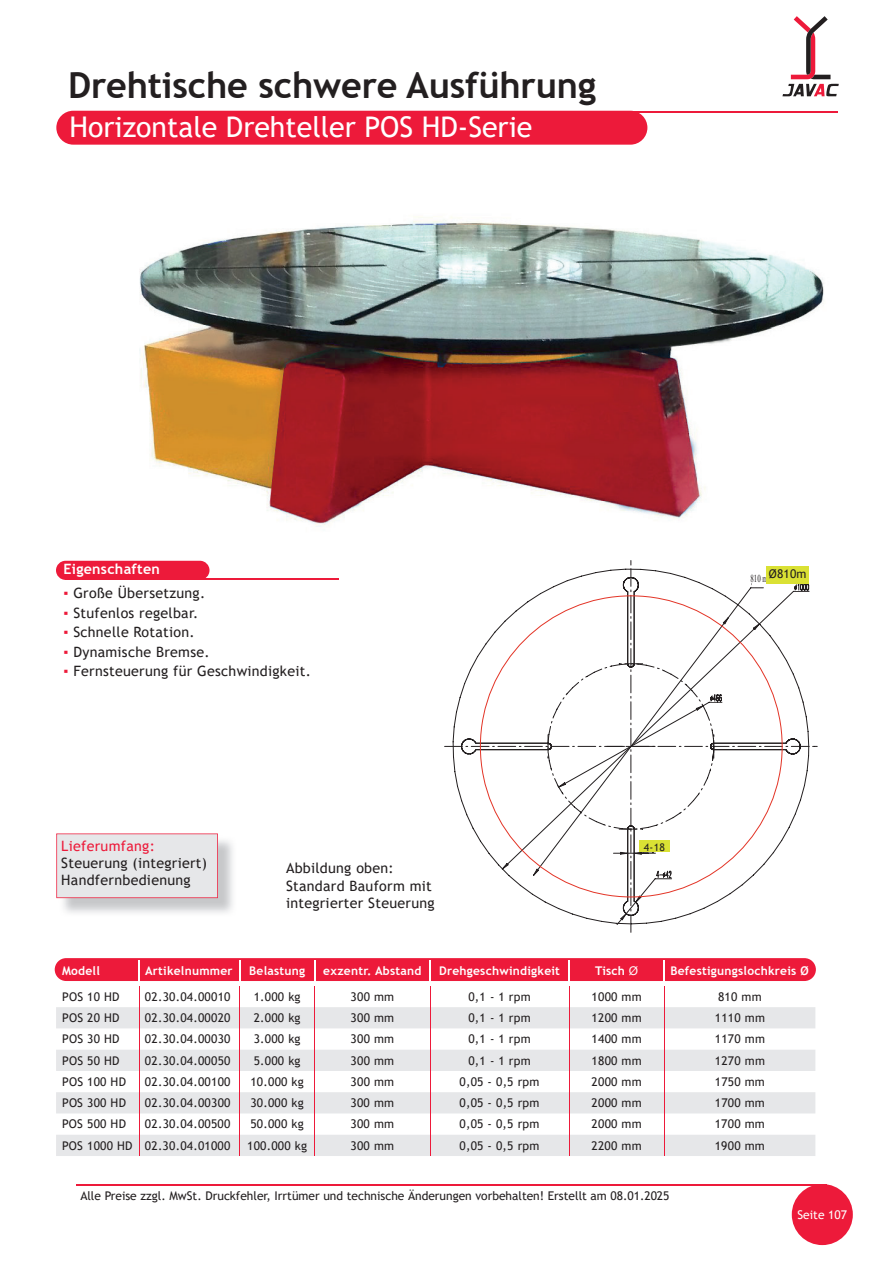
<style>
.page{position:relative;width:893px;height:1263px;background:#fff}
.page>*{position:absolute;margin:0;border:0;box-sizing:border-box;transform-origin:0 0}
.t1{font:700 36px "Trebuchet MS";letter-spacing:-.005em;color:#231f20}
.t2{font:28.5px "Trebuchet MS";color:#fff}
.t3{font:14.25px/17.1px "Trebuchet MS";letter-spacing:.02em;color:#231f20}
.t4{font:700 14.25px "Trebuchet MS";letter-spacing:.02em;color:#fff}
.t5{font:14.25px "Trebuchet MS";letter-spacing:.02em;color:#ed1a3a}
.t6{font:12px "Trebuchet MS";letter-spacing:.02em;color:#231f20}
.t7{font:12px "Trebuchet MS";color:#231f20}
.t8{font:700 12px "Trebuchet MS";letter-spacing:.02em;color:#fff}
.t9{font:12px "Trebuchet MS";color:#fff}
.t10{font:10.65px "Times New Roman";color:#231f20;scale:.65 1}
.t11{font:10.5px "Trebuchet MS";color:#231f20}
.t12{font:5.7px/7.4px "Times New Roman";letter-spacing:.03em;color:#231f20;scale:1.25 1}
.s1{color:#ed1a3a}
.s2{font-family:"Arial";font-weight:400}
</style>
<div class="page">
<svg style="left:782px;top:16px;width:57px;height:81px"></svg>
<hr style="left:179px;top:112px;width:659px;height:1px;background:#ed1a3a">
<hr style="left:77px;top:1184px;width:750px;height:1px;background:#ed1a3a">
<div style="left:792px;top:1184px;width:61px;height:61px;background:#ed1a3a;border-radius:50%"></div>
<img style="left:110px;top:216px;width:714px;height:357px">
<hr style="left:65px;top:578px;width:274px;height:2px;background:#ed1a3a">
<hr style="left:434px;top:539px;width:1px;height:420px;background:#231f20">
<hr style="left:434px;top:539px;width:404px;height:1px;background:#231f20">
<hr style="left:892px;top:539px;width:1px;height:420px;background:#231f20">
<hr style="left:434px;top:1055px;width:404px;height:1px;background:#231f20">
<svg style="left:445px;top:560px;width:372px;height:372px"></svg>
<div style="left:766px;top:566px;width:43px;height:17px;background:#dae134"></div>
<div style="left:639px;top:840px;width:31px;height:12px;background:#dae134"></div>
<div style="left:56px;top:111px;width:591px;height:34px;background:#ed1a3a;border-radius:17px"></div>
<div style="left:56px;top:561px;width:153px;height:19px;background:#ed1a3a;border-radius:10px"></div>
<div style="left:56px;top:833px;width:162px;height:65px;background:#e6e7e9"></div>
<div style="left:55px;top:958px;width:761px;height:23px;background:#ed1a3a;border-radius:11px"></div>
<svg style="left:56px;top:1007px;width:759px;height:149px;fill:#e6e7e9"></svg>
<hr style="left:138px;top:960px;width:2px;height:21px;background:#fff">
<hr style="left:429px;top:960px;width:2px;height:21px;background:#fff">
<hr style="left:568px;top:960px;width:2px;height:21px;background:#fff">
<svg style="left:139px;top:986px;width:1px;height:170px"></svg>
<svg style="left:239px;top:960px;width:1px;height:196px"></svg>
<svg style="left:314px;top:960px;width:2px;height:196px"></svg>
<svg style="left:430px;top:986px;width:1px;height:170px"></svg>
<svg style="left:569px;top:986px;width:1px;height:170px"></svg>
<svg style="left:664px;top:960px;width:1px;height:196px"></svg>
<h1 class="t1" style="left:68px;top:63px;width:529px">Drehtische schwere Ausführung</h1>
<h2 class="t2" style="left:70px;top:109px;width:464px">Horizontale Drehteller POS HD-Serie</h2>
<p class="t4" style="left:63px;top:560px;width:98px">Eigenschaften</p>
<p class="t3" style="left:63px;top:584px;width:143px"><span class="s1">▪</span> Große Übersetzung.</p>
<p class="t3" style="left:63px;top:604px;width:136px"><span class="s1">▪</span> Stufenlos regelbar.</p>
<p class="t3" style="left:63px;top:623px;width:133px"><span class="s1">▪</span> Schnelle Rotation.</p>
<p class="t3" style="left:63px;top:643px;width:148px"><span class="s1">▪</span> Dynamische Bremse.</p>
<p class="t3" style="left:63px;top:662px;width:249px"><span class="s1">▪</span> Fernsteuerung für Geschwindigkeit.</p>
<p class="t5" style="left:61px;top:837px;width:95px">Lieferumfang:</p>
<p class="t3" style="left:61px;top:854px;width:147px">Steuerung (integriert)<br>Handfernbedienung</p>
<p class="t3" style="left:286px;top:860px;width:150px">Abbildung oben:<br>Standard Bauform mit integrierter Steuerung</p>
<p class="t10" style="left:750px;top:571px;width:88px">810 mm<sup>Ø810m</sup></p>
<p class="t11" style="left:644px;top:840px;width:22px">4-18</p>
<p class="t8" style="left:62px;top:963px;width:39px">Modell</p>
<p class="t8" style="left:145px;top:963px;width:89px">Artikelnummer</p>
<p class="t8" style="left:249px;top:963px;width:58px">Belastung</p>
<p class="t8" style="left:323px;top:963px;width:100px">exzentr. Abstand</p>
<p class="t8" style="left:439px;top:963px;width:122px">Drehgeschwindigkeit</p>
<p class="t8" style="left:595px;top:963px;width:45px">Tisch <span class="s2">Ø</span></p>
<p class="t8" style="left:670px;top:963px;width:140px">Befestigungslochkreis Ø</p>
<p class="t6" style="left:62px;top:989px;width:59px">POS 10 HD</p>
<p class="t6" style="left:145px;top:989px;width:87px">02.30.04.00010</p>
<p class="t6" style="left:254px;top:989px;width:48px">1.000 kg</p>
<p class="t6" style="left:351px;top:989px;width:45px">300 mm</p>
<p class="t6" style="left:468px;top:989px;width:64px">0,1 - 1 rpm</p>
<p class="t6" style="left:592px;top:989px;width:52px">1000 mm</p>
<p class="t6" style="left:718px;top:989px;width:45px">810 mm</p>
<p class="t6" style="left:62px;top:1010px;width:59px">POS 20 HD</p>
<p class="t6" style="left:145px;top:1010px;width:87px">02.30.04.00020</p>
<p class="t6" style="left:254px;top:1010px;width:48px">2.000 kg</p>
<p class="t6" style="left:351px;top:1010px;width:45px">300 mm</p>
<p class="t6" style="left:468px;top:1010px;width:64px">0,1 - 1 rpm</p>
<p class="t6" style="left:592px;top:1010px;width:52px">1200 mm</p>
<p class="t6" style="left:715px;top:1010px;width:52px">1110 mm</p>
<p class="t6" style="left:62px;top:1031px;width:59px">POS 30 HD</p>
<p class="t6" style="left:145px;top:1031px;width:87px">02.30.04.00030</p>
<p class="t6" style="left:254px;top:1031px;width:48px">3.000 kg</p>
<p class="t6" style="left:351px;top:1031px;width:45px">300 mm</p>
<p class="t6" style="left:468px;top:1031px;width:64px">0,1 - 1 rpm</p>
<p class="t6" style="left:592px;top:1031px;width:52px">1400 mm</p>
<p class="t6" style="left:715px;top:1031px;width:52px">1170 mm</p>
<p class="t6" style="left:62px;top:1053px;width:59px">POS 50 HD</p>
<p class="t6" style="left:145px;top:1053px;width:87px">02.30.04.00050</p>
<p class="t6" style="left:254px;top:1053px;width:48px">5.000 kg</p>
<p class="t6" style="left:351px;top:1053px;width:45px">300 mm</p>
<p class="t6" style="left:468px;top:1053px;width:64px">0,1 - 1 rpm</p>
<p class="t6" style="left:592px;top:1053px;width:52px">1800 mm</p>
<p class="t6" style="left:715px;top:1053px;width:52px">1270 mm</p>
<p class="t6" style="left:62px;top:1074px;width:66px">POS 100 HD</p>
<p class="t6" style="left:145px;top:1074px;width:87px">02.30.04.00100</p>
<p class="t6" style="left:250px;top:1074px;width:55px">10.000 kg</p>
<p class="t6" style="left:351px;top:1074px;width:45px">300 mm</p>
<p class="t6" style="left:460px;top:1074px;width:81px">0,05 - 0,5 rpm</p>
<p class="t6" style="left:592px;top:1074px;width:52px">2000 mm</p>
<p class="t6" style="left:715px;top:1074px;width:52px">1750 mm</p>
<p class="t6" style="left:62px;top:1095px;width:66px">POS 300 HD</p>
<p class="t6" style="left:145px;top:1095px;width:87px">02.30.04.00300</p>
<p class="t6" style="left:250px;top:1095px;width:55px">30.000 kg</p>
<p class="t6" style="left:351px;top:1095px;width:45px">300 mm</p>
<p class="t6" style="left:460px;top:1095px;width:81px">0,05 - 0,5 rpm</p>
<p class="t6" style="left:592px;top:1095px;width:52px">2000 mm</p>
<p class="t6" style="left:715px;top:1095px;width:52px">1700 mm</p>
<p class="t6" style="left:62px;top:1116px;width:66px">POS 500 HD</p>
<p class="t6" style="left:145px;top:1116px;width:87px">02.30.04.00500</p>
<p class="t6" style="left:250px;top:1116px;width:55px">50.000 kg</p>
<p class="t6" style="left:351px;top:1116px;width:45px">300 mm</p>
<p class="t6" style="left:460px;top:1116px;width:81px">0,05 - 0,5 rpm</p>
<p class="t6" style="left:592px;top:1116px;width:52px">2000 mm</p>
<p class="t6" style="left:715px;top:1116px;width:52px">1700 mm</p>
<p class="t6" style="left:62px;top:1138px;width:170px">POS 1000 HD 02.30.04.01000</p>
<p class="t6" style="left:247px;top:1138px;width:61px">100.000 kg</p>
<p class="t6" style="left:351px;top:1138px;width:45px">300 mm</p>
<p class="t6" style="left:459px;top:1138px;width:81px">0,05 - 0,5 rpm</p>
<p class="t6" style="left:592px;top:1138px;width:52px">2200 mm</p>
<p class="t6" style="left:715px;top:1138px;width:52px">1900 mm</p>
<p class="t12" style="left:737px;top:1017px;width:18px">Design</p>
<p class="t12" style="left:736px;top:1032px;width:36px;text-indent:2px">Ratify Teng Zhizhong<br>Countersign</p>
<p class="t7" style="left:80px;top:1188px;width:591px">Alle Preise zzgl. MwSt. Druckfehler, Irrtümer und technische Änderungen vorbehalten! Erstellt am 08.01.2025</p>
<p class="t9" style="left:797px;top:1207px;width:51px">Seite 107</p>
</div>
